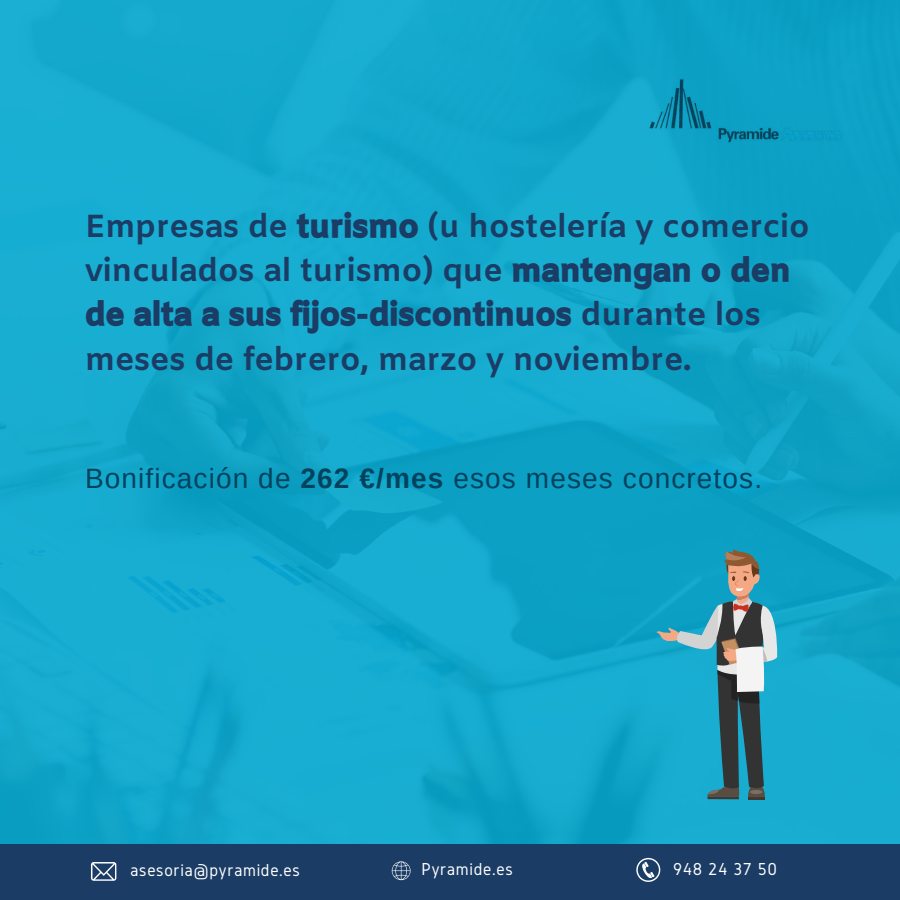
<style>
.page{position:relative;width:900px;height:900px;background:#fff}
.page>*{position:absolute;margin:0;border:0;box-sizing:border-box;transform-origin:0 0}
.t1{font:700 32px/44.2px "Amiko";color:#1b3c65}
.t2{font:32px "CA Generated";color:#1b3c65}
.t3{font:28px "Arimo";letter-spacing:.04em;color:#01425e}
.t4{font:18px "Gidole";letter-spacing:.04em;color:#fff}
.s1{font-family:"CA Generated";font-weight:400}
.s2{font-family:"Amiko";font-weight:700}
.s3{font-weight:700}
</style>
<div class="page">
<img style="left:0;top:0;width:900px;height:844px">
<div style="left:0;top:844px;width:900px;height:56px;background:#1b3c65"></div>
<svg style="left:91px;top:862px;width:25px;height:19px"></svg>
<svg style="left:392px;top:861px;width:19px;height:19px"></svg>
<svg style="left:636px;top:858px;width:24px;height:24px"></svg>
<img style="left:639px;top:61px;width:207px;height:104px">
<hr style="left:748px;top:797px;width:17px;height:3px;background:#42382f">
<hr style="left:708px;top:797px;width:31px;height:2px;background:#42382f">
<svg style="left:657px;top:547px;width:120px;height:250px;background:#3b96ab"></svg>
<p class="t1" style="left:85px;top:206px;width:726px">Empresas de <span class="s1">turismo</span> (u hostelería y comercio vinculados al turismo) que <span class="s1">mantengan o den</span></p>
<p class="t2" style="left:85px;top:296px;width:677px">de alta a sus fijos-discontinuos <span class="s2">durante los</span></p>
<p class="t1" style="left:85px;top:339px;width:608px">meses de febrero, marzo y noviembre.</p>
<p class="t3" style="left:85px;top:462px;width:679px">Bonificación de <span class="s3">262 €/mes</span> esos meses concretos.</p>
<p class="t4" style="left:131px;top:860px;width:171px">asesoria@pyramide.es</p>
<p class="t4" style="left:422px;top:859px;width:93px">Pyramide.es</p>
<p class="t4" style="left:673px;top:859px;width:105px">948 24 37 50</p>
</div>
